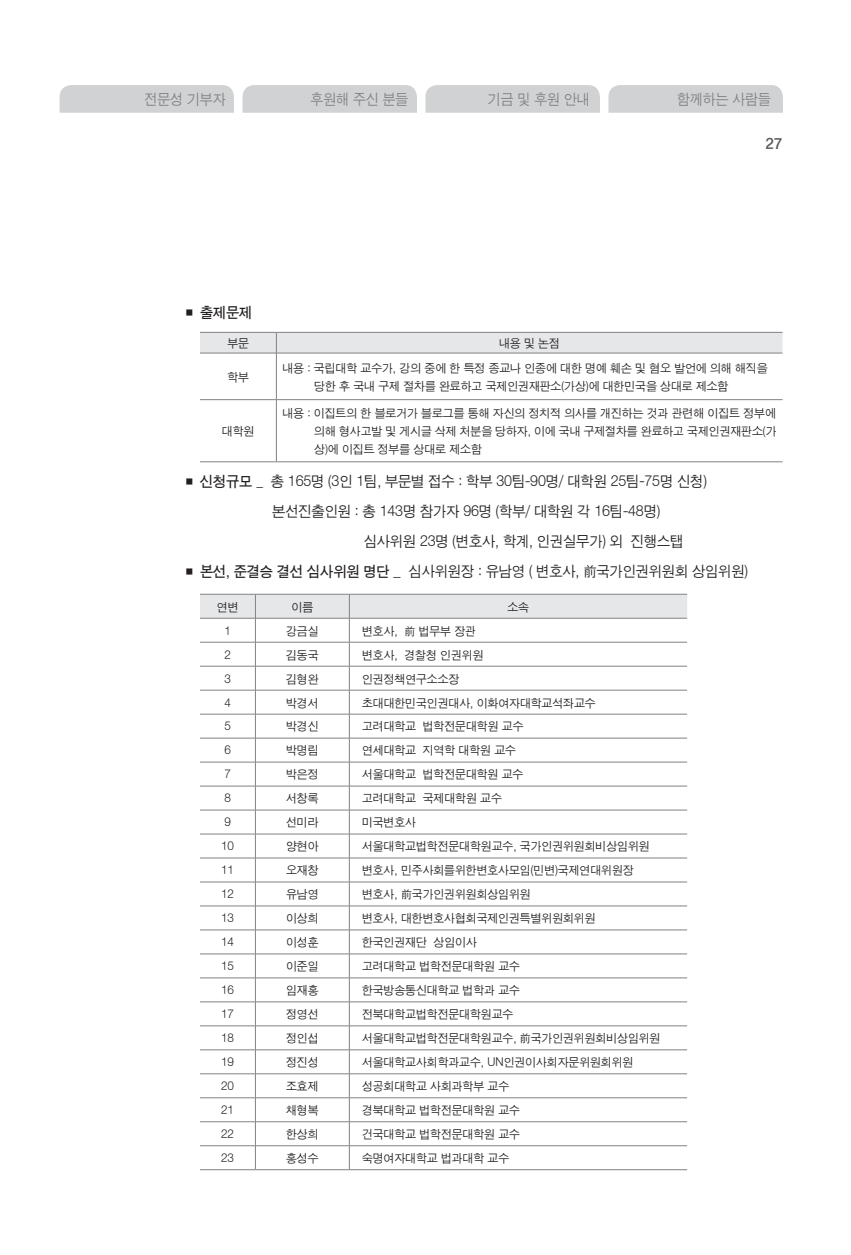
<style>
.page{position:relative;width:851px;height:1255px;background:#fff}
.page>*{position:absolute;margin:0;border:0;box-sizing:border-box;transform-origin:0 0}
.t1{font:15px "Sand Jg";letter-spacing:-.01em;color:#231f20}
.t2{font:15px "Sand Jg";color:#808285;scale:.95 1}
.t3{font:15px "Sand Tg";color:#231f20}
.t4{font:15px "YDIYGO340";color:#57585a}
.t5{font:12px/18px "Sand Jg";color:#231f20;text-align:center}
.s1{font-family:"Sand Tg"}
</style>
<div class="page">
<div style="left:60px;top:85px;width:174px;height:28px;background:#d1d2d4"></div>
<div style="left:242px;top:85px;width:175px;height:28px;background:#d1d2d4"></div>
<div style="left:425px;top:85px;width:175px;height:28px;background:#d1d2d4"></div>
<div style="left:608px;top:85px;width:174px;height:28px;background:#d1d2d4"></div>
<svg style="left:200px;top:332px;width:582px;height:21px;background:#dfe0e2"></svg>
<hr style="left:200px;top:353px;width:76px;height:1px;background:#808285">
<hr style="left:276px;top:353px;width:506px;height:1px;background:#808285">
<hr style="left:276px;top:353px;width:1px;height:46px;background:#808285">
<hr style="left:200px;top:399px;width:76px;height:1px;background:#808285">
<hr style="left:276px;top:399px;width:506px;height:1px;background:#808285">
<hr style="left:276px;top:400px;width:1px;height:61px;background:#808285">
<hr style="left:200px;top:461px;width:76px;height:1px;background:#808285">
<hr style="left:276px;top:461px;width:506px;height:1px;background:#808285">
<svg style="left:200px;top:594px;width:487px;height:575px"></svg>
<hr style="left:200px;top:1169px;width:55px;height:1px;background:#808285">
<hr style="left:255px;top:1169px;width:94px;height:1px;background:#808285">
<hr style="left:349px;top:1169px;width:338px;height:1px;background:#808285">
<p class="t2" style="left:144px;top:92px;width:87px">전문성 기부자</p>
<p class="t2" style="left:310px;top:92px;width:104px">후원해 주신 분들</p>
<p class="t2" style="left:488px;top:92px;width:109px">기금 및 후원 안내</p>
<p class="t2" style="left:677px;top:92px;width:100px">함께하는 사람들</p>
<p class="t4" style="left:765px;top:135px;width:18px">27</p>
<p class="t3" style="left:183px;top:305px;width:71px">■ 출제문제</p>
<p class="t5" style="left:227px;top:334px;width:23px">부문</p>
<p class="t5" style="left:499px;top:334px;width:62px">내용 및 논점</p>
<p class="t5" style="left:227px;top:368px;width:23px">학부</p>
<p class="t5" style="left:282px;top:359px;width:486px">내용 : 국립대학 교수가, 강의 중에 한 특정 종교나 인종에 대한 명예 훼손 및 혐오 발언에 의해 해직을 당한 후 국내 구제 절차를 완료하고 국제인권재판소(가상)에 대한민국을 상대로 제소함</p>
<p class="t5" style="left:222px;top:422px;width:34px">대학원</p>
<p class="t5" style="left:314px;top:404px;width:463px;text-align:justify;text-indent:-32px">내용 : 이집트의 한 블로거가 블로그를 통해 자신의 정치적 의사를 개진하는 것과 관련해 이집트 정부에 의해 형사고발 및 게시글 삭제 처분을 당하자, 이에 국내 구제절차를 완료하고 국제인권재판소(가 상)에 이집트 정부를 상대로 제소함</p>
<p class="t1" style="left:183px;top:473px;width:525px"><span class="s1">■ 신청규모 _</span> 총 165명 (3인 1팀, 부문별 접수 : 학부 30팀-90명/ 대학원 25팀-75명 신청)</p>
<p class="t1" style="left:272px;top:503px;width:389px">본선진출인원 : 총 143명 참가자 96명 (학부/ 대학원 각 16팀-48명)</p>
<p class="t1" style="left:363px;top:533px;width:321px">심사위원 23명 (변호사, 학계, 인권실무가) 외 진행스탭</p>
<p class="t1" style="left:183px;top:563px;width:566px"><span class="s1">■ 본선, 준결승 결선 심사위원 명단</span> _ 심사위원장 : 유남영 ( 변호사, 前국가인권위원회 상임위원)</p>
<p class="t5" style="left:217px;top:598px;width:23px">연변</p>
<p class="t5" style="left:291px;top:598px;width:23px">이름</p>
<p class="t5" style="left:507px;top:598px;width:23px">소속</p>
<p class="t5" style="left:224px;top:622px;width:8px">1</p>
<p class="t5" style="left:286px;top:622px;width:34px">강금실</p>
<p class="t5" style="left:362px;top:622px;width:115px">변호사, 前 법무부 장관</p>
<p class="t5" style="left:224px;top:646px;width:8px">2</p>
<p class="t5" style="left:286px;top:646px;width:34px">김동국</p>
<p class="t5" style="left:362px;top:646px;width:123px">변호사, 경찰청 인권위원</p>
<p class="t5" style="left:224px;top:670px;width:8px">3</p>
<p class="t5" style="left:286px;top:670px;width:34px">김형완</p>
<p class="t5" style="left:362px;top:670px;width:99px">인권정책연구소소장</p>
<p class="t5" style="left:224px;top:694px;width:8px">4</p>
<p class="t5" style="left:286px;top:694px;width:34px">박경서</p>
<p class="t5" style="left:362px;top:694px;width:235px">초대대한민국인권대사, 이화여자대학교석좌교수</p>
<p class="t5" style="left:224px;top:718px;width:8px">5</p>
<p class="t5" style="left:286px;top:718px;width:34px">박경신</p>
<p class="t5" style="left:362px;top:718px;width:163px">고려대학교 법학전문대학원 교수</p>
<p class="t5" style="left:224px;top:742px;width:8px">6</p>
<p class="t5" style="left:286px;top:742px;width:34px">박명림</p>
<p class="t5" style="left:362px;top:742px;width:155px">연세대학교 지역학 대학원 교수</p>
<p class="t5" style="left:224px;top:766px;width:8px">7</p>
<p class="t5" style="left:286px;top:766px;width:34px">박은정</p>
<p class="t5" style="left:362px;top:766px;width:163px">서울대학교 법학전문대학원 교수</p>
<p class="t5" style="left:224px;top:790px;width:8px">8</p>
<p class="t5" style="left:286px;top:790px;width:34px">서창록</p>
<p class="t5" style="left:362px;top:790px;width:141px">고려대학교 국제대학원 교수</p>
<p class="t5" style="left:224px;top:813px;width:8px">9</p>
<p class="t5" style="left:286px;top:813px;width:34px">선미라</p>
<p class="t5" style="left:362px;top:813px;width:55px">미국변호사</p>
<p class="t5" style="left:221px;top:837px;width:14px">10</p>
<p class="t5" style="left:286px;top:837px;width:34px">양현아</p>
<p class="t5" style="left:362px;top:837px;width:289px">서울대학교법학전문대학원교수, 국가인권위원회비상임위원</p>
<p class="t5" style="left:221px;top:861px;width:14px">11</p>
<p class="t5" style="left:286px;top:861px;width:34px">오재창</p>
<p class="t5" style="left:362px;top:861px;width:273px">변호사, 민주사회를위한변호사모임(민변)국제연대위원장</p>
<p class="t5" style="left:221px;top:885px;width:14px">12</p>
<p class="t5" style="left:286px;top:885px;width:34px">유남영</p>
<p class="t5" style="left:362px;top:885px;width:170px">변호사, 前국가인권위원회상임위원</p>
<p class="t5" style="left:221px;top:909px;width:14px">13</p>
<p class="t5" style="left:286px;top:909px;width:34px">이상희</p>
<p class="t5" style="left:362px;top:909px;width:235px">변호사, 대한변호사협회국제인권특별위원회위원</p>
<p class="t5" style="left:221px;top:933px;width:14px">14</p>
<p class="t5" style="left:286px;top:933px;width:34px">이성훈</p>
<p class="t5" style="left:362px;top:933px;width:116px">한국인권재단 상임이사</p>
<p class="t5" style="left:221px;top:957px;width:14px">15</p>
<p class="t5" style="left:286px;top:957px;width:34px">이준일</p>
<p class="t5" style="left:362px;top:957px;width:159px">고려대학교 법학전문대학원 교수</p>
<p class="t5" style="left:221px;top:981px;width:14px">16</p>
<p class="t5" style="left:286px;top:981px;width:34px">임재홍</p>
<p class="t5" style="left:362px;top:981px;width:159px">한국방송통신대학교 법학과 교수</p>
<p class="t5" style="left:221px;top:1005px;width:14px">17</p>
<p class="t5" style="left:286px;top:1005px;width:34px">정영선</p>
<p class="t5" style="left:362px;top:1005px;width:153px">전북대학교법학전문대학원교수</p>
<p class="t5" style="left:221px;top:1029px;width:14px">18</p>
<p class="t5" style="left:286px;top:1029px;width:34px">정인섭</p>
<p class="t5" style="left:362px;top:1029px;width:300px">서울대학교법학전문대학원교수, 前국가인권위원회비상임위원</p>
<p class="t5" style="left:221px;top:1053px;width:14px">19</p>
<p class="t5" style="left:286px;top:1053px;width:34px">정진성</p>
<p class="t5" style="left:362px;top:1053px;width:273px">서울대학교사회학과교수, UN인권이사회자문위원회위원</p>
<p class="t5" style="left:221px;top:1077px;width:14px">20</p>
<p class="t5" style="left:286px;top:1077px;width:34px">조효제</p>
<p class="t5" style="left:362px;top:1077px;width:149px">성공회대학교 사회과학부 교수</p>
<p class="t5" style="left:221px;top:1101px;width:14px">21</p>
<p class="t5" style="left:286px;top:1101px;width:34px">채형복</p>
<p class="t5" style="left:362px;top:1101px;width:159px">경북대학교 법학전문대학원 교수</p>
<p class="t5" style="left:221px;top:1125px;width:14px">22</p>
<p class="t5" style="left:286px;top:1125px;width:34px">한상희</p>
<p class="t5" style="left:362px;top:1125px;width:159px">건국대학교 법학전문대학원 교수</p>
<p class="t5" style="left:221px;top:1149px;width:14px">23</p>
<p class="t5" style="left:286px;top:1149px;width:34px">홍성수</p>
<p class="t5" style="left:362px;top:1149px;width:149px">숙명여자대학교 법과대학 교수</p>
</div>
